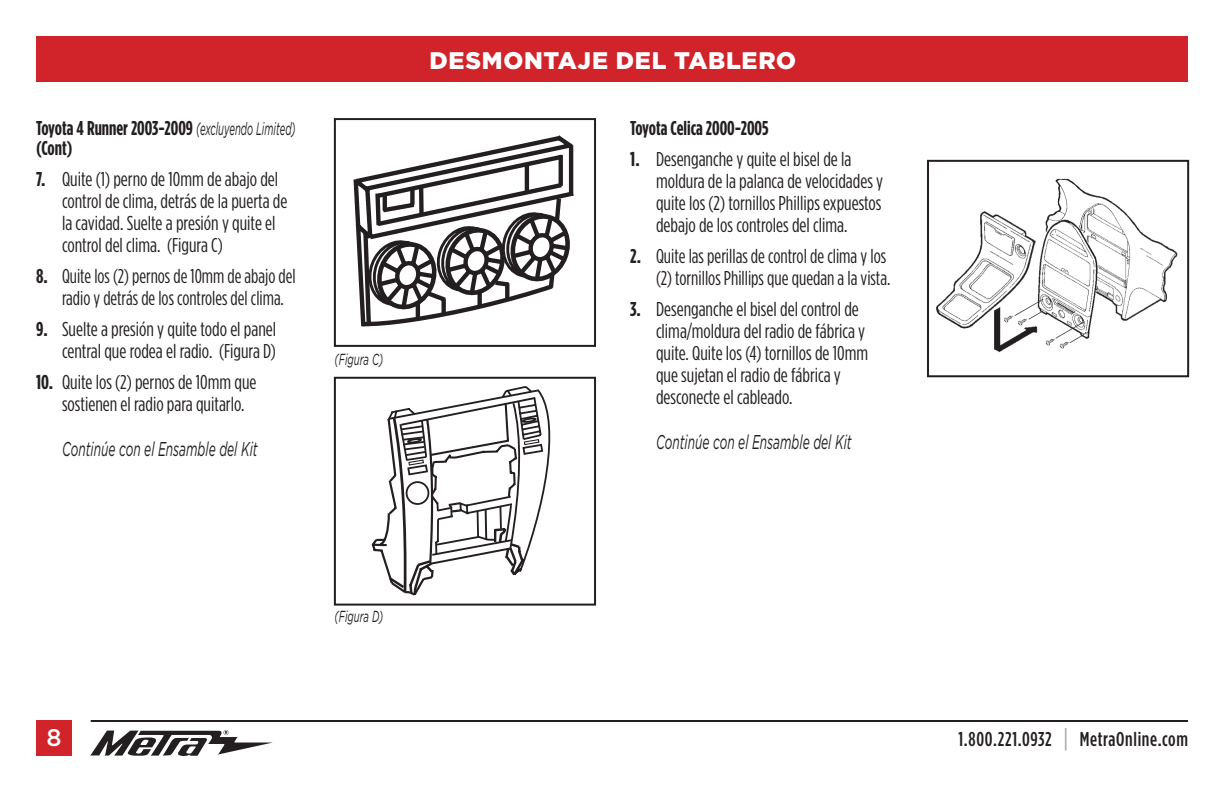
<style>
.page{position:relative;width:1224px;height:792px;background:#fff}
.page>*{position:absolute;margin:0;border:0;box-sizing:border-box;transform-origin:0 0}
.t1{font:900 24px "Gotham";letter-spacing:.03em;color:#fff}
.t2{font:500 24px "Gotham";color:#fff}
.t3{font:20px/22px "Gotham Condensed";color:#231f20}
.t4{font:20px/22px "Gotham Condensed";color:#231f20;scale:.96 1}
.t5{font:700 20px/20px "Gotham Condensed";color:#231f20;scale:.96 1}
.t6{font:italic 20px "Gotham";color:#231f20;scale:.6 1}
.t7{font:500 20px "Gotham Condensed";letter-spacing:.035em;color:#231f20}
.t8{font:italic 16px "Gotham";color:#231f20;scale:.6 1}
.s1{font-family:"Gotham";font-weight:400;font-style:italic;font-size:18px}
.s2{font-weight:700}
.s3{font-size:26px;color:#a8a9ad}
</style>
<div class="page">
<div style="left:36px;top:36px;width:1152px;height:45px;background:#d1232a"></div>
<svg style="left:90px;top:730px;width:183px;height:26px"></svg>
<hr style="left:91px;top:720px;width:1097px;height:2px;background:#231f20">
<div style="left:36px;top:720px;width:36px;height:36px;background:#d1232a"></div>
<svg style="left:372px;top:386px;width:178px;height:210px"></svg>
<div style="left:334px;top:377px;width:262px;height:229px;border:2px solid #231f20"></div>
<svg style="left:354px;top:135px;width:220px;height:191px"></svg>
<svg style="left:366px;top:151px;width:205px;height:172px"></svg>
<div style="left:334px;top:118px;width:262px;height:229px;border:2px solid #231f20"></div>
<img style="left:936px;top:178px;width:242px;height:175px">
<div style="left:927px;top:160px;width:262px;height:217px;border:2px solid #231f20"></div>
<p class="t5" style="left:36px;top:117px;width:272px">Toyota 4 Runner 2003-2009 <span class="s1">(excluyendo Limited) </span>(Cont)</p>
<p class="t3" style="left:62px;top:168px;width:227px;text-indent:-26px"><span class="s2">7.</span> Quite (1) perno de 10mm de abajo del control de clima, detrás de la puerta de la cavidad. Suelte a presión y quite el control del clima. (Figura C)</p>
<p class="t4" style="left:62px;top:265px;width:245px;text-indent:-26px"><span class="s2">8.</span> Quite los (2) pernos de 10mm de abajo del radio y detrás de los controles del clima.</p>
<p class="t3" style="left:36px;top:318px;width:242px;text-align:right"><span class="s2">9.</span> Suelte a presión y quite todo el panel central que rodea el radio. (Figura D)</p>
<p class="t3" style="left:62px;top:371px;width:196px;text-indent:-26px"><span class="s2">10.</span> Quite los (2) pernos de 10mm que sostienen el radio para quitarlo.</p>
<p class="t6" style="left:62px;top:438px;width:328px">Continúe con el Ensamble del Kit</p>
<p class="t8" style="left:335px;top:351px;width:82px">(Figura C)</p>
<p class="t1" style="left:430px;top:46px;width:368px">DESMONTAJE DEL TABLERO</p>
<p class="t5" style="left:630px;top:117px;width:146px">Toyota Celica 2000-2005</p>
<p class="t3" style="left:656px;top:148px;width:229px;text-indent:-26px"><span class="s2">1.</span> Desenganche y quite el bisel de la moldura de la palanca de velocidades y quite los (2) tornillos Phillips expuestos debajo de los controles del clima.</p>
<p class="t3" style="left:630px;top:245px;width:262px;text-align:right"><span class="s2">2.</span> Quite las perillas de control de clima y los (2) tornillos Phillips que quedan a la vista.</p>
<p class="t3" style="left:656px;top:298px;width:214px;text-indent:-26px"><span class="s2">3.</span> Desenganche el bisel del control de clima/moldura del radio de fábrica y quite. Quite los (4) tornillos de 10mm que sujetan el radio de fábrica y desconecte el cableado.</p>
<p class="t6" style="left:656px;top:431px;width:328px">Continúe con el Ensamble del Kit</p>
<p class="t8" style="left:335px;top:607px;width:83px">(Figura D)</p>
<p class="t2" style="left:46px;top:724px;width:17px">8</p>
<p class="t7" style="left:959px;top:728px;width:231px">1.800.221.0932 <span class="s3">|</span> MetraOnline.com</p>
</div>
